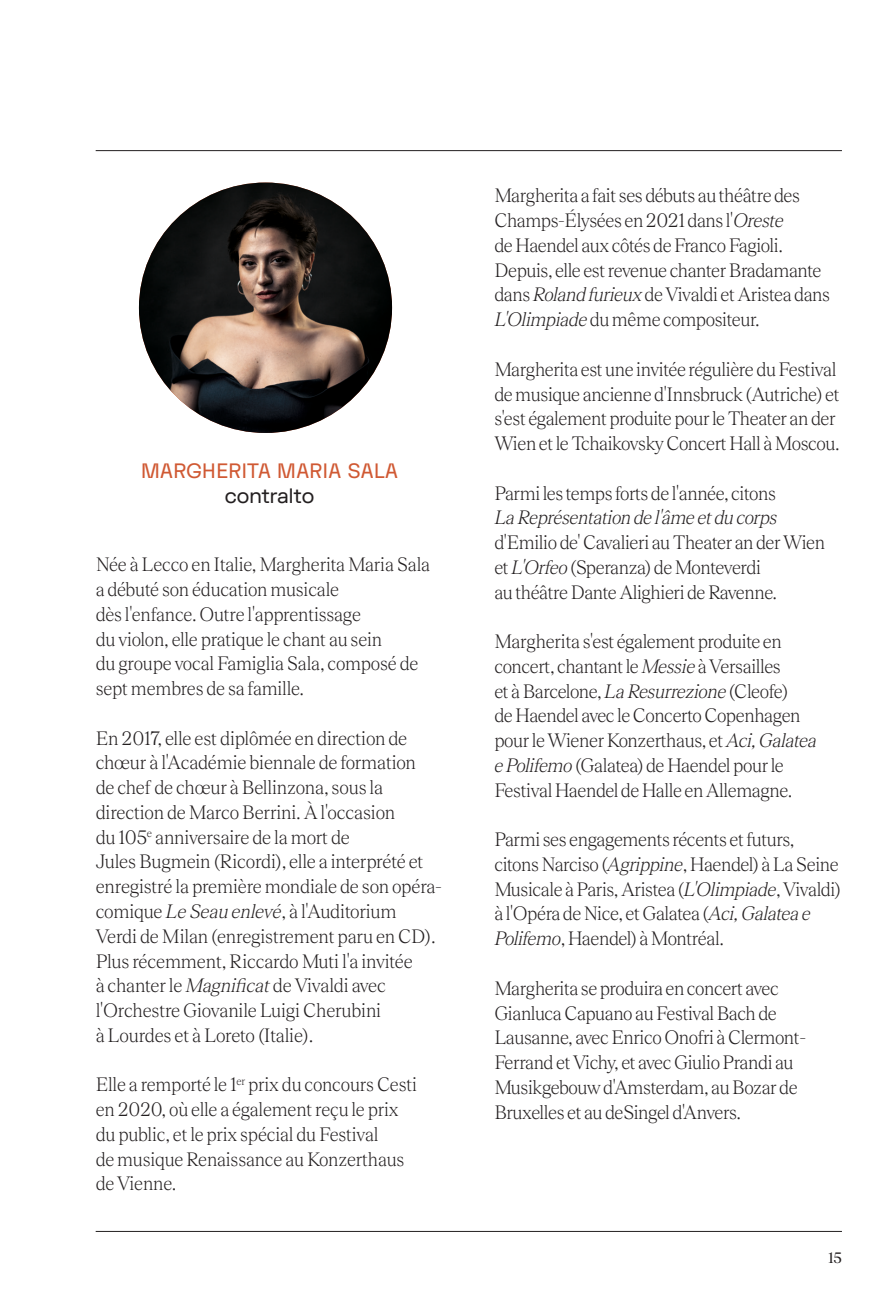
<style>
.page{position:relative;width:893px;height:1308px;background:#fff}
.page>*{position:absolute;margin:0;border:0;box-sizing:border-box;transform-origin:0 0}
.texte{font:300 20.25px/24.8px "Teodor";letter-spacing:-.02em;color:#231f20}
.Nom{font:20.25px "FK Display Regular Alt";letter-spacing:.02em;color:#d05933}
.Sous-titre{font:20.25px "FK Display";color:#231f20}
.t1{font:15.75px "Teodor";color:#231f20}
.s1{font-style:italic}
</style>
<div class="page">
<hr style="left:96px;top:1231px;width:746px;height:1px;background:#231f20">
<img style="left:139px;top:182px;width:253px;height:251px">
<hr style="left:96px;top:150px;width:746px;height:1px;background:#231f20">
<p class="Nom" style="left:141px;top:456px;width:258px">MARGHERITA MARIA SALA</p>
<p class="Sous-titre" style="left:225px;top:480px;width:91px">contralto</p>
<p class="texte" style="left:96px;top:551px;width:336px">Née à Lecco en Italie, Margherita Maria Sala a débuté son éducation musicale<br>dès l'enfance. Outre l'apprentissage<br>du violon, elle pratique le chant au sein<br>du groupe vocal Famiglia Sala, composé de sept membres de sa famille.</p>
<p class="texte" style="left:96px;top:724px;width:348px">En 2017, elle est diplômée en direction de chœur à l'Académie biennale de formation<br>de chef de chœur à Bellinzona, sous la direction de Marco Berrini. À l'occasion<br>du 105<sup>e</sup> anniversaire de la mort de<br>Jules Bugmein (Ricordi), elle a interprété et enregistré la première mondiale de son opéra&shy;comique <span class="s1">Le Seau enlevé</span>, à l'Auditorium Verdi de Milan (enregistrement paru en CD).<br>Plus récemment, Riccardo Muti l'a invitée<br>à chanter le <span class="s1">Magnificat</span> de Vivaldi avec l'Orchestre Giovanile Luigi Cherubini<br>à Lourdes et à Loreto (Italie).</p>
<p class="texte" style="left:96px;top:1071px;width:323px">Elle a remporté le 1<sup>er</sup> prix du concours Cesti en 2020, où elle a également reçu le prix du public, et le prix spécial du Festival<br>de musique Renaissance au Konzerthaus de Vienne.</p>
<p class="texte" style="left:494px;top:182px;width:307px">Margherita a fait ses débuts au théâtre des<br>Champs-Élysées en 2021 dans l'<span class="s1">Oreste </span>de Haendel aux côtés de Franco Fagioli.</p>
<p class="texte" style="left:494px;top:256px;width:337px">Depuis, elle est revenue chanter Bradamante dans <span class="s1">Roland furieux</span> de Vivaldi et Aristea dans<br><span class="s1">L'Olimpiade</span> du même compositeur.</p>
<p class="texte" style="left:494px;top:355px;width:347px">Margherita est une invitée régulière du Festival de musique ancienne d'Innsbruck (Autriche) et s'est également produite pour le Theater an der Wien et le Tchaikovsky Concert Hall à Moscou.</p>
<p class="texte" style="left:494px;top:479px;width:332px">Parmi les temps forts de l'année, citons<br><span class="s1">La Représentation de l'âme et du corps </span>d'Emilio de' Cavalieri au Theater an der Wien et <span class="s1">L'Orfeo</span> (Speranza) de Monteverdi<br>au théâtre Dante Alighieri de Ravenne.</p>
<p class="texte" style="left:494px;top:628px;width:324px">Margherita s'est également produite en concert, chantant le <span class="s1">Messie</span> à Versailles<br>et à Barcelone, <span class="s1">La Resurrezione</span> (Cleofe)<br>de Haendel avec le Concerto Copenhagen pour le Wiener Konzerthaus, et <span class="s1">Aci, Galatea e Polifemo</span> (Galatea)de Haendel pour le Festival Haendel de Halle en Allemagne.</p>
<p class="texte" style="left:494px;top:826px;width:348px">Parmi ses engagements récents et futurs, citons Narciso (<span class="s1">Agrippine</span>, Haendel) à La Seine Musicale à Paris, Aristea (<span class="s1">L'Olimpiade</span>, Vivaldi) à l'Opéra de Nice, et Galatea (<span class="s1">Aci, Galatea e Polifemo</span>, Haendel) à Montréal.</p>
<p class="texte" style="left:494px;top:974px;width:313px">Margherita se produira en concert avec Gianluca Capuano au Festival Bach de Lausanne, avec Enrico Onofri à Clermont-Ferrand et Vichy, et avec Giulio Prandi au Musikgebouw d'Amsterdam, au Bozar de Bruxelles et au deSingel d'Anvers.</p>
<p class="t1" style="left:828px;top:1246px;width:15px">15</p>
</div>
